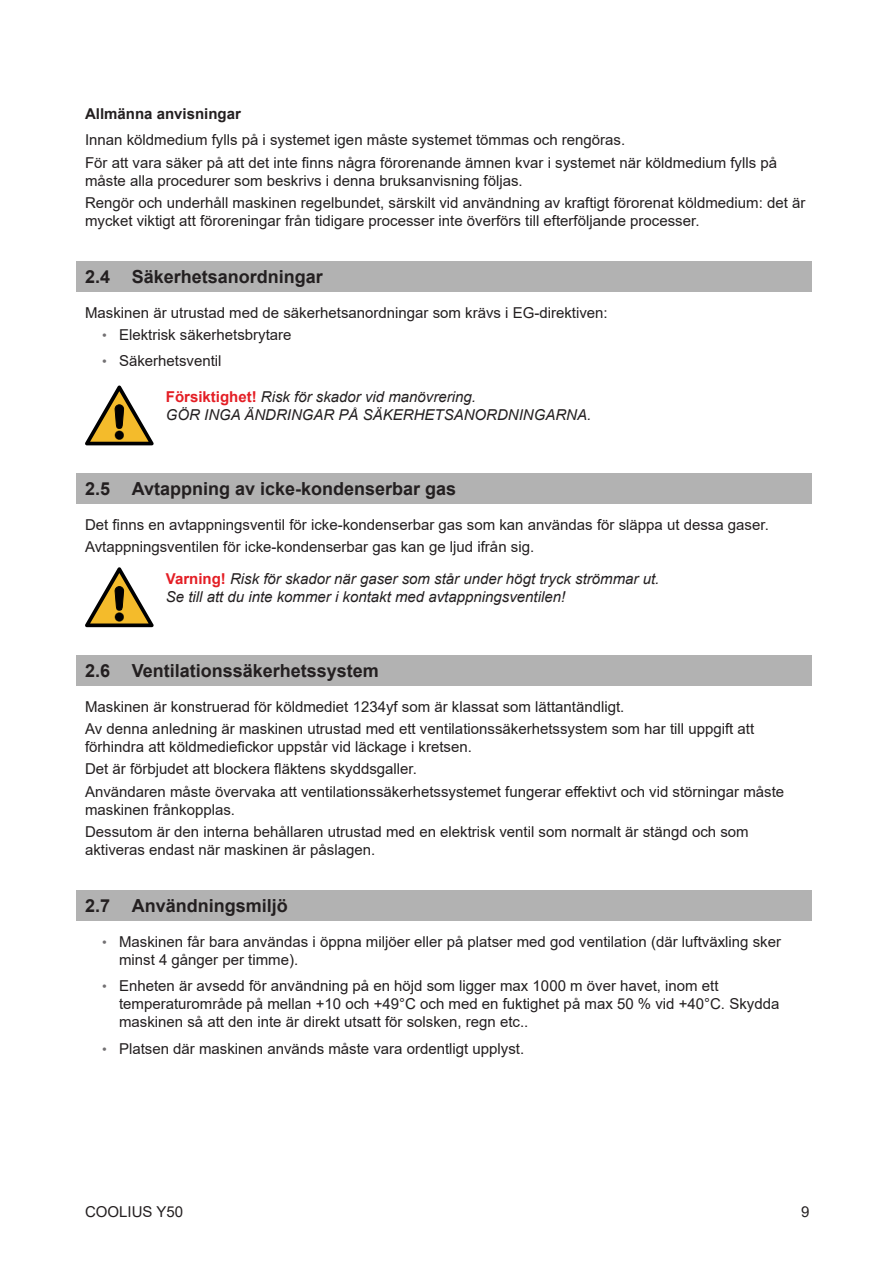
<style>
.page{position:relative;width:893px;height:1263px;background:#fff}
.page>*{position:absolute;margin:0;border:0;box-sizing:border-box;transform-origin:0 0}
.t1{font:700 18px "Arial";color:#231f20}
.t2{font:15px/22.2px "Arial";color:#231f20}
.t3{font:italic 15px/18px "Arial";color:#231f20}
.t4{font:700 15px "Arial";color:#231f20}
.s1{font-size:13.5px;color:#737173}
.s2{font-weight:700;font-style:normal;color:#e41e25}
</style>
<div class="page">
<div style="left:77px;top:261px;width:735px;height:30px;background:#b2b2b2"></div>
<div style="left:77px;top:473px;width:735px;height:31px;background:#b2b2b2"></div>
<div style="left:77px;top:655px;width:735px;height:30px;background:#b2b2b2"></div>
<div style="left:77px;top:890px;width:735px;height:30px;background:#b2b2b2"></div>
<svg style="left:85px;top:385px;width:69px;height:60px"></svg>
<svg style="left:85px;top:567px;width:69px;height:60px"></svg>
<p class="t4" style="left:85px;top:103px;width:157px">Allmänna anvisningar</p>
<p class="t2" style="left:85px;top:129px;width:693px">Innan köldmedium fylls på i systemet igen måste systemet tömmas och rengöras.<br>För att vara säker på att det inte finns några förorenande ämnen kvar i systemet när köldmedium fylls på</p>
<p class="t2" style="left:85px;top:169px;width:722px">måste alla procedurer som beskrivs i denna bruksanvisning följas.<br>Rengör och underhåll maskinen regelbundet, särskilt vid användning av kraftigt förorenat köldmedium: det är</p>
<p class="t2" style="left:85px;top:209px;width:616px">mycket viktigt att föroreningar från tidigare processer inte överförs till efterföljande processer.</p>
<p class="t1" style="left:85px;top:264px;width:239px">2.4 Säkerhetsanordningar</p>
<p class="t2" style="left:85px;top:301px;width:524px">Maskinen är utrustad med de säkerhetsanordningar som krävs i EG-direktiven:</p>
<p class="t2" style="left:102px;top:323px;width:191px"><span class="s1">•</span> Elektrisk säkerhetsbrytare</p>
<p class="t2" style="left:102px;top:350px;width:121px"><span class="s1">•</span> Säkerhetsventil</p>
<p class="t3" style="left:166px;top:388px;width:427px"><span class="s2">Försiktighet!</span> Risk för skador vid manövrering.<br>GÖR INGA ÄNDRINGAR PÅ SÄKERHETSANORDNINGARNA.</p>
<p class="t1" style="left:85px;top:476px;width:373px">2.5 Avtappning av icke-kondenserbar gas</p>
<p class="t2" style="left:85px;top:514px;width:685px">Det finns en avtappningsventil för icke-kondenserbar gas som kan användas för släppa ut dessa gaser.<br>Avtappningsventilen för icke-kondenserbar gas kan ge ljud ifrån sig.</p>
<p class="t3" style="left:166px;top:570px;width:495px"><span class="s2">Varning!</span> Risk för skador när gaser som står under högt tryck strömmar ut.<br>Se till att du inte kommer i kontakt med avtappningsventilen!</p>
<p class="t1" style="left:85px;top:658px;width:295px">2.6 Ventilationssäkerhetssystem</p>
<p class="t2" style="left:85px;top:695px;width:671px">Maskinen är konstruerad för köldmediet 1234yf som är klassat som lättantändligt.<br>Av denna anledning är maskinen utrustad med ett ventilationssäkerhetssystem som har till uppgift att</p>
<p class="t2" style="left:85px;top:736px;width:701px">förhindra att köldmediefickor uppstår vid läckage i kretsen.<br>Det är förbjudet att blockera fläktens skyddsgaller.<br>Användaren måste övervaka att ventilationssäkerhetssystemet fungerar effektivt och vid störningar måste</p>
<p class="t2" style="left:85px;top:798px;width:665px">maskinen frånkopplas.<br>Dessutom är den interna behållaren utrustad med en elektrisk ventil som normalt är stängd och som</p>
<p class="t2" style="left:85px;top:838px;width:292px">aktiveras endast när maskinen är påslagen.</p>
<p class="t1" style="left:85px;top:892px;width:204px">2.7 Användningsmiljö</p>
<p class="t2" style="left:119px;top:932px;width:663px;line-height:18px;text-indent:-17px"><span class="s1">•</span> Maskinen får bara användas i öppna miljöer eller på platser med god ventilation (där luftväxling sker minst 4 gånger per timme).</p>
<p class="t2" style="left:119px;top:977px;width:662px;line-height:18px;text-indent:-17px"><span class="s1">•</span> Enheten är avsedd för användning på en höjd som ligger max 1000 m över havet, inom ett temperaturområde på mellan +10 och +49°C och med en fuktighet på max 50 % vid +40°C. Skydda maskinen så att den inte är direkt utsatt för solsken, regn etc..</p>
<p class="t2" style="left:102px;top:1037px;width:424px"><span class="s1">•</span> Platsen där maskinen används måste vara ordentligt upplyst.</p>
<p class="t2" style="left:85px;top:1200px;width:100px">COOLIUS Y50</p>
<p class="t2" style="left:801px;top:1200px;width:10px">9</p>
</div>
